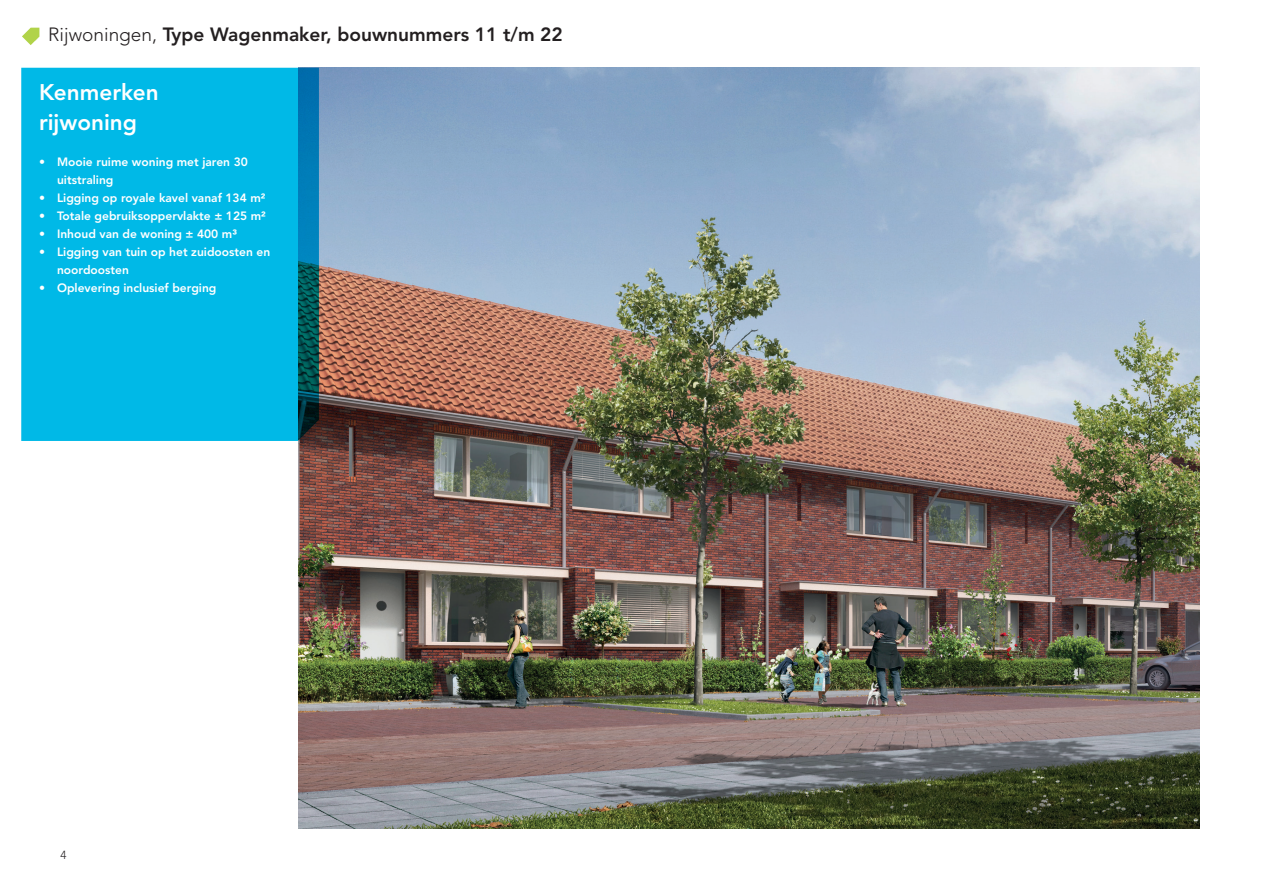
<style>
.page{position:relative;width:1263px;height:893px;background:#fff}
.page>*{position:absolute;margin:0;border:0;box-sizing:border-box;transform-origin:0 0}
.t1{font:800 22.5px/30px "Avenir LT Std";color:#fff}
.t2{font:800 19.05px "Avenir LT Std";color:#231f20}
.t3{font:800 12px/18px "Avenir LT Std";color:#fff}
.t4{font:300 11.7px "Avenir LT Std";color:#231f20}
.s1{font-weight:300}
</style>
<div class="page">
<img style="left:298px;top:68px;width:901px;height:761px">
<svg style="left:21px;top:68px;width:298px;height:373px;background:#00b2df"></svg>
<svg style="left:22px;top:28px;width:17px;height:17px"></svg>
<h2 class="t2" style="left:48px;top:23px;width:516px"><span class="s1">Rijwoningen,</span> Type Wagenmaker, bouwnummers 11 t/m 22</h2>
<h1 class="t1" style="left:39px;top:77px;width:121px">Kenmerken rijwoning</h1>
<p class="t3" style="left:57px;top:153px;width:192px;text-indent:-18px">• Mooie ruime woning met jaren 30 uitstraling</p>
<p class="t3" style="left:39px;top:189px;width:228px">• Ligging op royale kavel vanaf 134 m2</p>
<p class="t3" style="left:39px;top:207px;width:228px">• Totale gebruiksoppervlakte ± 125 m2</p>
<p class="t3" style="left:39px;top:225px;width:199px">• Inhoud van de woning ± 400 m3</p>
<p class="t3" style="left:57px;top:243px;width:215px;text-indent:-18px">• Ligging van tuin op het zuidoosten en noordoosten</p>
<p class="t3" style="left:39px;top:279px;width:179px">• Oplevering inclusief berging</p>
<p class="t4" style="left:60px;top:848px;width:8px">4</p>
</div>
